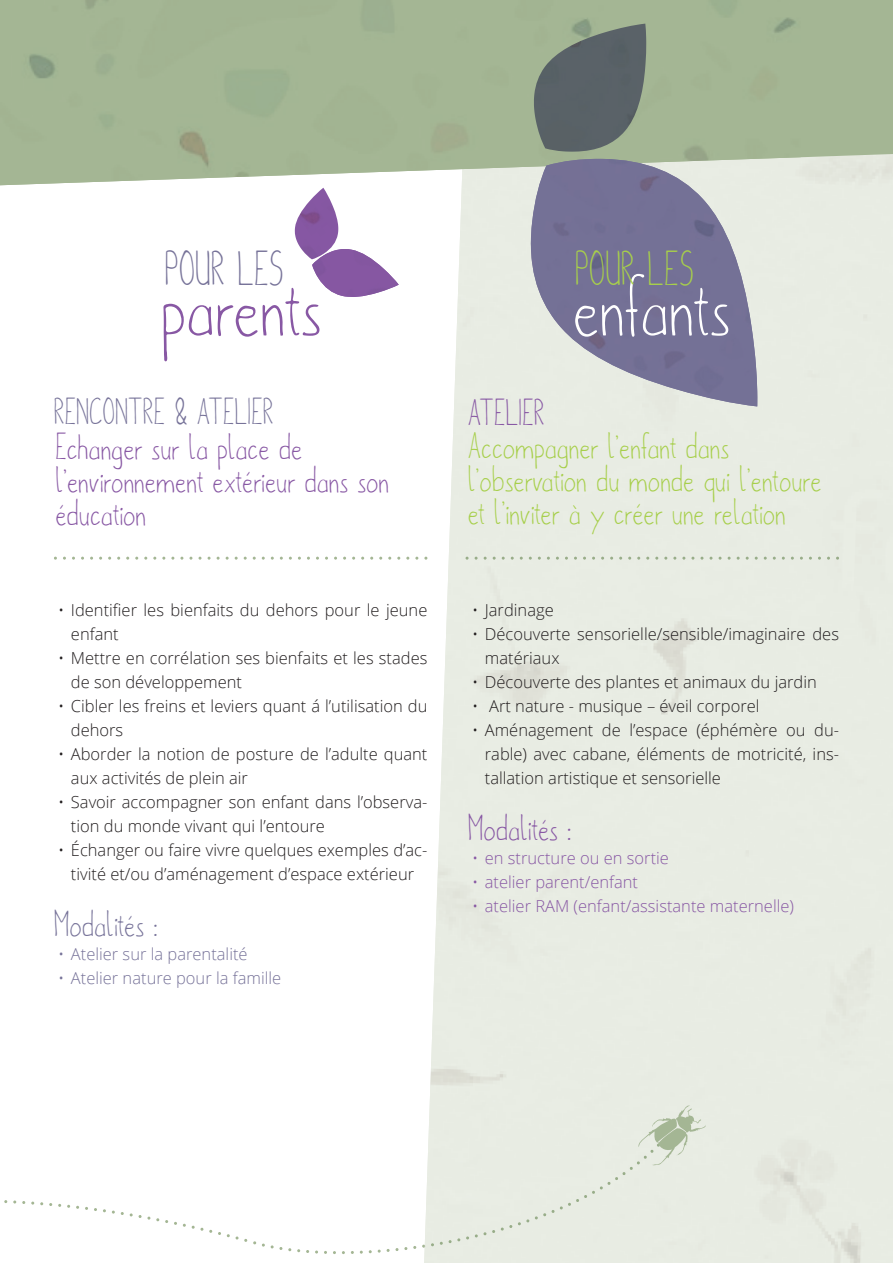
<style>
.page{position:relative;width:893px;height:1263px;background:#fff}
.page>*{position:absolute;margin:0;border:0;box-sizing:border-box;transform-origin:0 0}
.t1{font:82.5px "metafors";color:#8858a4}
.t2{font:82.5px "metafors";color:#fff}
.t3{font:45px "metafors";color:#777399}
.t4{font:45px "metafors";color:#a7cf4b}
.t5{font:34.5px/33px "metafors";color:#a7cf4b}
.t6{font:34.5px/33px "metafors";color:#8858a4}
.t7{font:34.5px "metafors";color:#777399}
.t8{font:300 16.5px/24px "Open Sans";color:#231f20}
.t9{font:300 16.5px "Open Sans";color:#8858a4}
.t10{font:300 16.5px "Open Sans";color:#777399}
</style>
<div class="page">
<div style="left:758px;top:198px;width:135px;height:52px;background:#e8ece3"></div>
<div style="left:528px;top:406px;width:52px;height:857px;background:#e8ece3"></div>
<div style="left:684px;top:863px;width:209px;height:400px;background:#e8ece3"></div>
<svg style="left:801px;top:0;width:92px;height:185px;background:#aebd9f"></svg>
<img style="left:0;top:0;width:801px;height:185px">
<svg style="left:527px;top:159px;width:231px;height:247px;background:#c5cac5"></svg>
<img style="left:531px;top:166px;width:226px;height:240px">
<svg style="left:54px;top:557px;width:373px;height:3px"></svg>
<img style="left:466px;top:557px;width:373px;height:3px">
<svg style="left:4px;top:1200px;width:243px;height:42px"></svg>
<div style="left:526px;top:1150px;width:128px;height:72px;background:#e8ece3"></div>
<svg style="left:262px;top:1243px;width:164px;height:11px"></svg>
<svg style="left:638px;top:1105px;width:68px;height:60px;background:#d7decf"></svg>
<img style="left:534px;top:32px;width:112px;height:120px">
<svg style="left:312px;top:248px;width:19px;height:1px"></svg>
<img style="left:312px;top:249px;width:87px;height:48px">
<img style="left:295px;top:200px;width:15px;height:45px">
<h2 class="t3" style="left:165px;top:240px;width:120px">POUR LES</h2>
<h2 class="t4" style="left:575px;top:240px;width:120px">POUR LES</h2>
<h1 class="t2" style="left:573px;top:253px;width:159px">enfants</h1>
<h1 class="t1" style="left:161px;top:253px;width:162px">parents</h1>
<h3 class="t7" style="left:54px;top:389px;width:221px">RENCONTRE &amp; ATELIER</h3>
<h3 class="t6" style="left:55px;top:430px;width:335px">Echanger sur la place de l’environnement extérieur dans son éducation</h3>
<p class="t8" style="left:71px;top:598px;width:358px;text-indent:-13px">• Identifier les bienfaits du dehors pour le jeune enfant</p>
<p class="t8" style="left:71px;top:646px;width:358px;text-indent:-13px">• Mettre en corrélation ses bienfaits et les stades de son développement</p>
<p class="t8" style="left:71px;top:694px;width:358px;text-indent:-13px">• Cibler les freins et leviers quant á l’utilisation du dehors</p>
<p class="t8" style="left:71px;top:742px;width:358px;text-indent:-13px">• Aborder la notion de posture de l’adulte quant aux activités de plein air</p>
<p class="t8" style="left:71px;top:790px;width:358px;text-indent:-13px">• Savoir accompagner son enfant dans l’observa&shy;tion du monde vivant qui l’entoure</p>
<p class="t8" style="left:58px;top:838px;width:371px;text-align:center">• Échanger ou faire vivre quelques exemples d’ac&shy;tivité et/ou d’aménagement d’espace extérieur</p>
<h3 class="t7" style="left:54px;top:901px;width:105px">Modalités :</h3>
<p class="t10" style="left:58px;top:942px;width:191px">• Atelier sur la parentalité</p>
<p class="t10" style="left:58px;top:966px;width:225px">• Atelier nature pour la famille</p>
<h3 class="t6" style="left:468px;top:397px;width:79px">ATELIER</h3>
<h3 class="t5" style="left:468px;top:430px;width:355px">Accompagner l’enfant dans l’observation du monde qui l’entoure et l’inviter à y créer une relation</h3>
<p class="t8" style="left:472px;top:598px;width:83px">• Jardinage</p>
<p class="t8" style="left:485px;top:622px;width:356px;text-indent:-13px">• Découverte sensorielle/sensible/imaginaire des matériaux</p>
<p class="t8" style="left:472px;top:670px;width:346px">• Découverte des plantes et animaux du jardin</p>
<p class="t8" style="left:472px;top:694px;width:289px">• Art nature - musique – éveil corporel</p>
<p class="t8" style="left:485px;top:718px;width:356px;text-align:justify;text-indent:-13px">• Aménagement de l’espace (éphémère ou du&shy;rable) avec cabane, éléments de motricité, ins&shy;tallation artistique et sensorielle</p>
<h3 class="t6" style="left:468px;top:811px;width:105px">Modalités :</h3>
<p class="t9" style="left:472px;top:846px;width:198px">• en structure ou en sortie</p>
<p class="t9" style="left:472px;top:870px;width:167px">• atelier parent/enfant</p>
<p class="t9" style="left:472px;top:894px;width:323px">• atelier RAM (enfant/assistante maternelle)</p>
</div>
